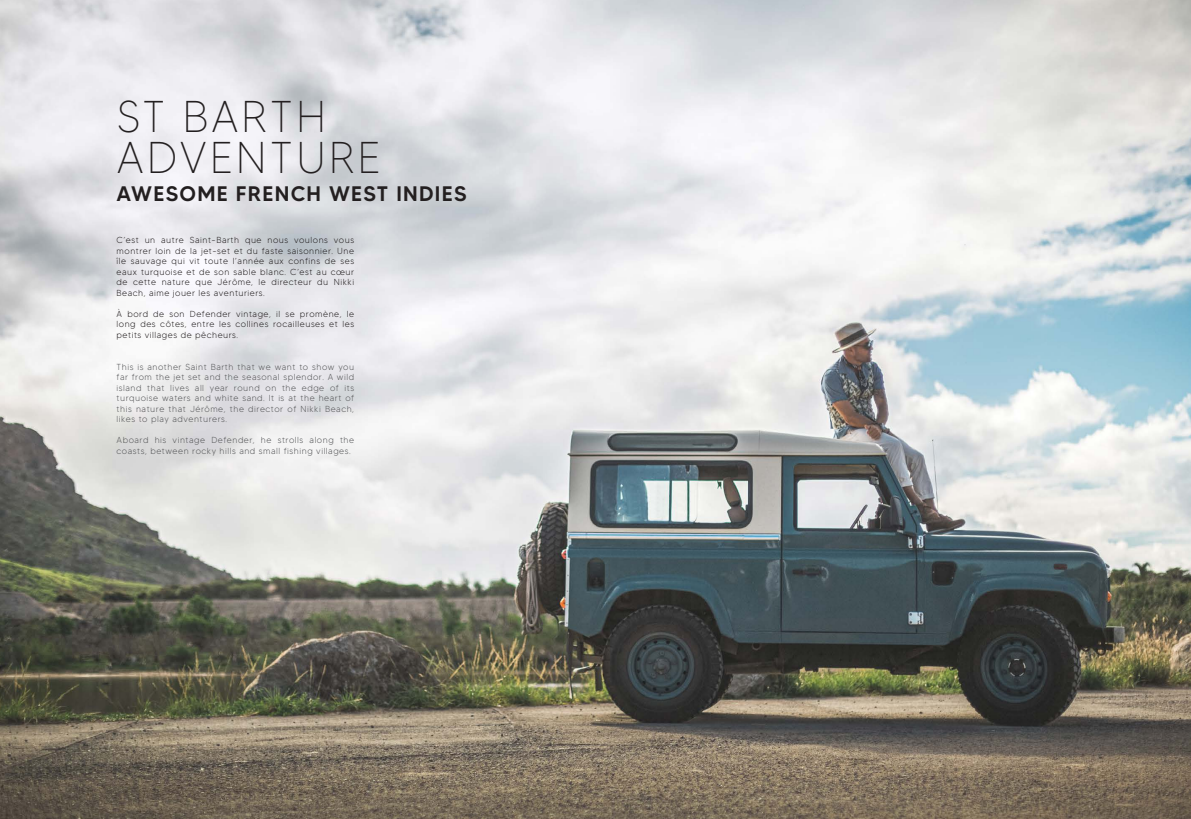
<style>
.page{position:relative;width:1191px;height:819px;background:#fff}
.page>*{position:absolute;margin:0;border:0;box-sizing:border-box;transform-origin:0 0}
.Titre{font:100 44.45px "MADETOMMY";letter-spacing:.06em;color:#231f20}
.Titre-2{font:500 21px "MADETOMMY";letter-spacing:.06em;color:#231f20}
.Titre-3{font:300 8.75px/10.5px "MADETOMMY";letter-spacing:.06em;color:#231f20;text-align:justify}
.Titre-4{font:300 8.75px/10.5px "MADETOMMY";letter-spacing:.06em;color:#57585a;text-align:justify}
</style>
<div class="page">
<img style="left:0;top:0;width:1191px;height:819px">
<p class="Titre" style="left:117px;top:89px;width:211px">ST BARTH</p>
<p class="Titre" style="left:117px;top:130px;width:266px">ADVENTURE</p>
<p class="Titre-2" style="left:117px;top:181px;width:351px">AWESOME FRENCH WEST INDIES</p>
<p class="Titre-3" style="left:117px;top:235px;width:239px">C’est un autre Saint-Barth que nous voulons vous montrer loin de la jet-set et du faste saisonnier. Une île sauvage qui vit toute l’année aux confins de ses eaux turquoise et de son sable blanc. C’est au cœur de cette nature que Jérôme, le directeur du Nikki Beach, aime jouer les aventuriers.</p>
<p class="Titre-3" style="left:117px;top:308px;width:239px">À bord de son Defender vintage, il se promène, le long des côtes, entre les collines rocailleuses et les petits villages de pêcheurs.</p>
<p class="Titre-4" style="left:117px;top:361px;width:239px">This is another Saint Barth that we want to show you far from the jet set and the seasonal splendor. A wild island that lives all year round on the edge of its turquoise waters and white sand. It is at the heart of this nature that Jérôme, the director of Nikki Beach, likes to play adventurers.</p>
<p class="Titre-4" style="left:117px;top:435px;width:239px">Aboard his vintage Defender, he strolls along the coasts, between rocky hills and small fishing villages.</p>
</div>
